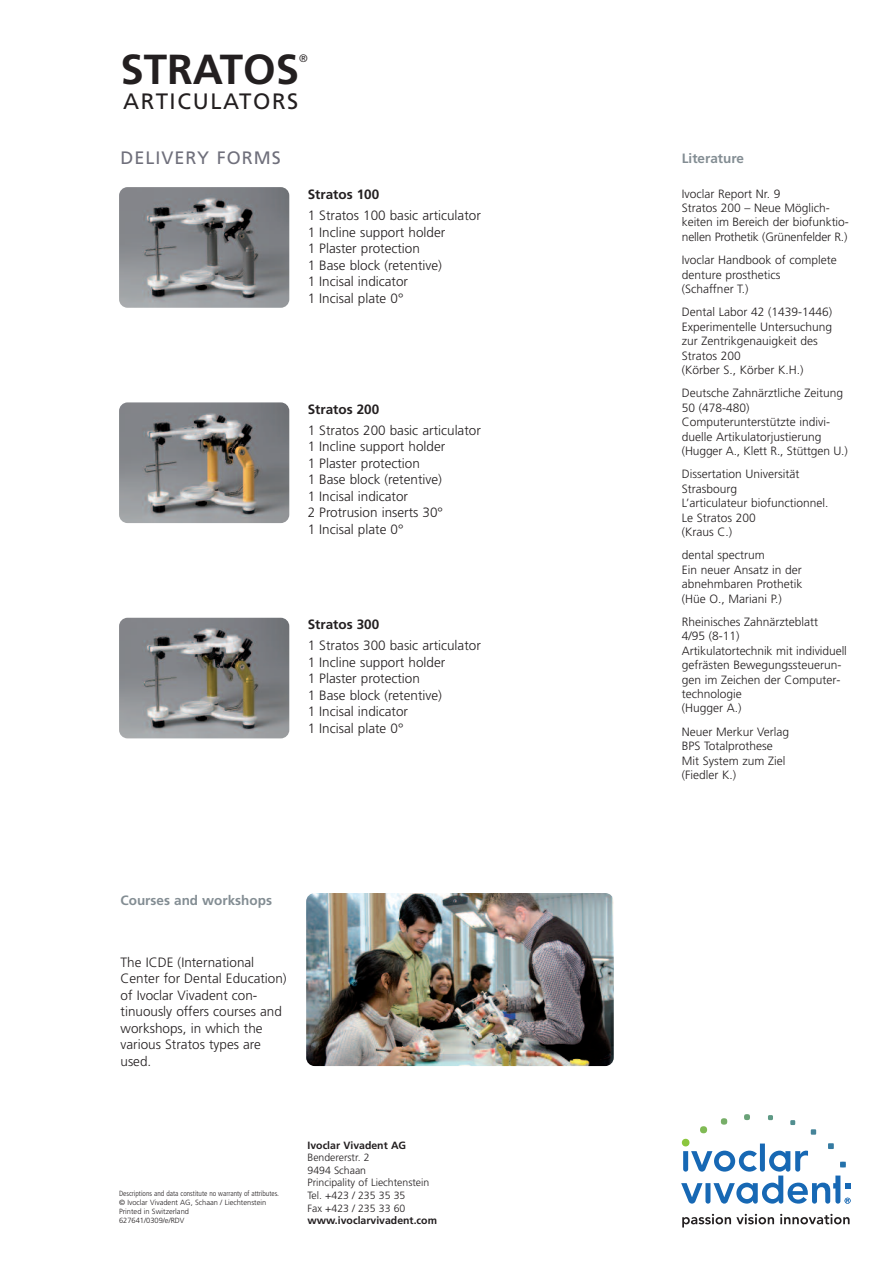
<style>
.page{position:relative;width:893px;height:1263px;background:#fff}
.page>*{position:absolute;margin:0;border:0;box-sizing:border-box;transform-origin:0 0}
.t1{font:700 42px "Frutiger";color:#231f20}
.t2{font:22.2px "Frutiger";letter-spacing:.07em;color:#231f20}
.t3{font:18px "Frutiger";letter-spacing:.055em;color:#6f6f7b}
.t4{font:300 13.5px/16.5px "Frutiger";color:#231f20}
.t5{font:700 13.5px "Frutiger";color:#231f20}
.t6{font:700 13.5px "Frutiger";color:#838d93}
.t7{font:300 12px/14.4px "Frutiger";color:#231f20}
.t8{font:300 10.8px "Frutiger";color:#231f20}
.t9{font:300 10.5px/12.6px "Frutiger";color:#231f20}
.t10{font:700 10.5px "Frutiger";color:#231f20}
.t11{font:300 7.5px/9px "Frutiger";color:#231f20}
.t12{font:300 condensed 7.5px "Frutiger";color:#231f20}
</style>
<div class="page">
<img style="left:306px;top:893px;width:308px;height:173px;border-radius:9px">
<svg style="left:681px;top:1114px;width:169px;height:89px"></svg>
<svg style="left:682px;top:1214px;width:92px;height:13px"></svg>
<svg style="left:780px;top:1214px;width:70px;height:10px"></svg>
<img style="left:119px;top:187px;width:170px;height:121px;border-radius:9px">
<img style="left:119px;top:402px;width:170px;height:121px;border-radius:9px">
<img style="left:119px;top:618px;width:170px;height:120px;border-radius:9px">
<h1 class="t1" style="left:121px;top:53px;width:180px">STRATOS</h1>
<p class="t8" style="left:299px;top:54px;width:10px">®</p>
<h2 class="t2" style="left:123px;top:92px;width:177px">ARTICULATORS</h2>
<h3 class="t3" style="left:121px;top:150px;width:162px">DELIVERY FORMS</h3>
<p class="t5" style="left:308px;top:189px;width:73px">Stratos 100</p>
<p class="t4" style="left:308px;top:208px;width:175px">1 Stratos 100 basic articulator<br>1 Incline support holder<br>1 Plaster protection<br>1 Base block (retentive)<br>1 Incisal indicator<br>1 Incisal plate 0°</p>
<p class="t5" style="left:308px;top:404px;width:73px">Stratos 200</p>
<p class="t4" style="left:308px;top:423px;width:175px">1 Stratos 200 basic articulator<br>1 Incline support holder<br>1 Plaster protection<br>1 Base block (retentive)<br>1 Incisal indicator<br>2 Protrusion inserts 30°<br>1 Incisal plate 0°</p>
<p class="t5" style="left:308px;top:619px;width:73px">Stratos 300</p>
<p class="t4" style="left:308px;top:638px;width:175px">1 Stratos 300 basic articulator<br>1 Incline support holder<br>1 Plaster protection<br>1 Base block (retentive)<br>1 Incisal indicator<br>1 Incisal plate 0°</p>
<p class="t6" style="left:121px;top:894px;width:153px">Courses and workshops</p>
<p class="t4" style="left:121px;top:955px;width:168px">The ICDE (International<br>Center for Dental Education) of Ivoclar Vivadent con&shy;tinuously offers courses and workshops, in which the various Stratos types are used.</p>
<p class="t12" style="left:119px;top:1191px;width:161px">Descriptions and data constitute no warranty of attributes.</p>
<p class="t11" style="left:119px;top:1199px;width:149px">© Ivoclar Vivadent AG, Schaan / Liechtenstein<br>Printed in Switzerland<br>627641/0309/e/RDV</p>
<p class="t10" style="left:307px;top:1141px;width:100px">Ivoclar Vivadent AG</p>
<p class="t9" style="left:307px;top:1152px;width:123px">Bendererstr. 2<br>9494 Schaan<br>Principality of Liechtenstein<br>Tel. +423 / 235 35 35<br>Fax +423 / 235 33 60</p>
<p class="t10" style="left:307px;top:1216px;width:131px">www.ivoclarvivadent.com</p>
<p class="t6" style="left:682px;top:153px;width:64px">Literature</p>
<p class="t7" style="left:682px;top:187px;width:168px">Ivoclar Report Nr. 9<br>Stratos 200 – Neue Möglich&shy;keiten im Bereich der biofunktio&shy;nellen Prothetik (Grünenfelder R.)</p>
<p class="t7" style="left:682px;top:254px;width:156px">Ivoclar Handbook of complete denture prosthetics<br>(Schaffner T.)</p>
<p class="t7" style="left:682px;top:306px;width:152px">Dental Labor 42 (1439-1446)<br>Experimentelle Untersuchung zur Zentrikgenauigkeit des<br>Stratos 200<br>(Körber S., Körber K.H.)</p>
<p class="t7" style="left:682px;top:387px;width:167px">Deutsche Zahnärztliche Zeitung<br>50 (478-480)<br>Computerunterstützte indivi&shy;duelle Artikulatorjustierung (Hugger A., Klett R., Stüttgen U.)</p>
<p class="t7" style="left:682px;top:468px;width:148px">Dissertation Universität<br>Strasbourg<br>L’articulateur biofunctionnel.<br>Le Stratos 200<br>(Kraus C.)</p>
<p class="t7" style="left:682px;top:549px;width:122px">dental spectrum<br>Ein neuer Ansatz in der abnehmbaren Prothetik (Hüe O., Mariani P.)</p>
<p class="t7" style="left:682px;top:616px;width:167px">Rheinisches Zahnärzteblatt<br>4/95 (8-11)<br>Artikulatortechnik mit individuell gefrästen Bewegungssteuerun&shy;gen im Zeichen der Computer&shy;technologie<br>(Hugger A.)</p>
<p class="t7" style="left:682px;top:725px;width:109px">Neuer Merkur Verlag<br>BPS Totalprothese<br>Mit System zum Ziel (Fiedler K.)</p>
</div>
